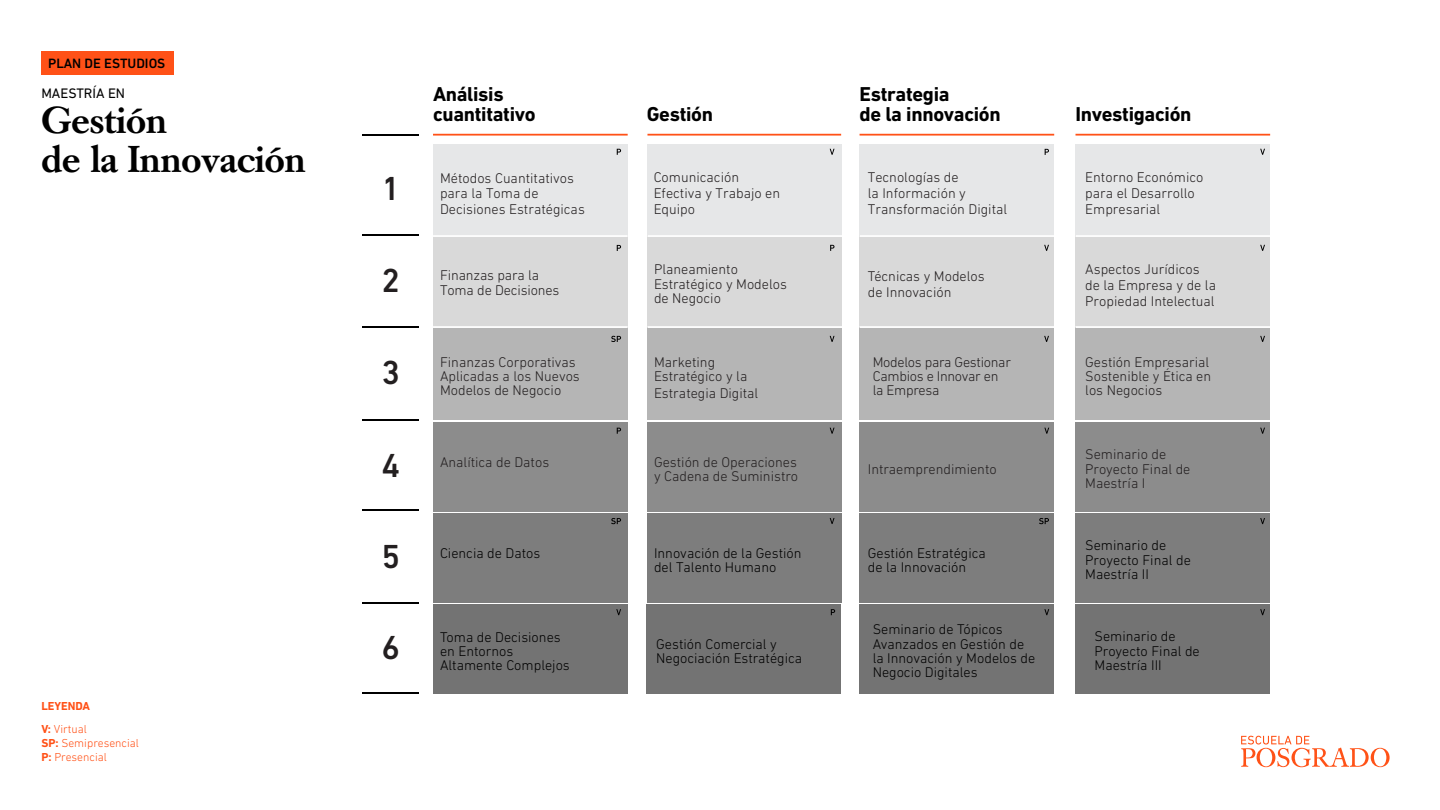
<style>
.page{position:relative;width:1440px;height:810px;background:#fff}
.page>*{position:absolute;margin:0;border:0;box-sizing:border-box;transform-origin:0 0}
.t1{font:500 36.97px/39.4px "Caslon Book BE";color:#000}
.t2{font:500 33.9px "DIN Next LT Pro";color:#231f20}
.t3{font:700 20.48px/19.6px "DIN Next LT Pro";letter-spacing:-.015em;color:#000}
.t4{font:300 14.33px/15.7px "DIN Next LT Pro";color:#231f20}
.t5{font:300 14.33px/14.3px "DIN Next LT Pro";color:#000}
.t6{font:300 14.33px/14.3px "DIN Next LT Pro";letter-spacing:-.02em;color:#231f20}
.t7{font:14.02px "DIN Next LT Pro";color:#000}
.t8{font:500 13.73px "DIN Next LT Pro";color:#000}
.t9{font:300 11.77px/14.1px "DIN Next LT Pro";color:#ff5117}
.t10{font:700 11.77px/22.4px "DIN Next LT Pro";color:#ff5117}
.s1{font-weight:300}
.s2{font-weight:700}
</style>
<div class="page">
<svg style="left:1241px;top:736px;width:149px;height:31px"></svg>
<hr style="left:363px;top:692px;width:56px;height:1px;background:#000">
<div style="left:1076px;top:144px;width:194px;height:91px;background:#e6e7e8"></div>
<div style="left:860px;top:144px;width:194px;height:91px;background:#e6e7e8"></div>
<div style="left:647px;top:144px;width:194px;height:91px;background:#e6e7e8"></div>
<div style="left:433px;top:144px;width:195px;height:91px;background:#e6e7e8"></div>
<hr style="left:363px;top:234px;width:56px;height:2px;background:#000">
<hr style="left:363px;top:134px;width:56px;height:1px;background:#000">
<hr style="left:363px;top:326px;width:56px;height:2px;background:#000">
<hr style="left:363px;top:419px;width:56px;height:2px;background:#000">
<hr style="left:363px;top:510px;width:56px;height:1px;background:#000">
<hr style="left:363px;top:602px;width:56px;height:2px;background:#000">
<div style="left:433px;top:236px;width:195px;height:91px;background:#d9d9d9"></div>
<div style="left:647px;top:236px;width:194px;height:91px;background:#d9d9d9"></div>
<div style="left:860px;top:236px;width:194px;height:91px;background:#d9d9d9"></div>
<div style="left:1076px;top:236px;width:194px;height:91px;background:#d9d9d9"></div>
<div style="left:433px;top:328px;width:195px;height:92px;background:#b5b5b5"></div>
<div style="left:860px;top:328px;width:194px;height:92px;background:#b5b5b5"></div>
<div style="left:647px;top:328px;width:194px;height:92px;background:#b5b5b5"></div>
<div style="left:1076px;top:328px;width:194px;height:92px;background:#b5b5b5"></div>
<div style="left:433px;top:422px;width:195px;height:89px;background:#8c8c8c"></div>
<div style="left:433px;top:513px;width:195px;height:89px;background:#7d7d7d"></div>
<div style="left:433px;top:604px;width:195px;height:89px;background:#737373"></div>
<div style="left:647px;top:422px;width:194px;height:89px;background:#8c8c8c"></div>
<div style="left:647px;top:513px;width:194px;height:89px;background:#7d7d7d"></div>
<div style="left:646px;top:604px;width:195px;height:89px;background:#737373"></div>
<div style="left:860px;top:422px;width:194px;height:89px;background:#8c8c8c"></div>
<div style="left:860px;top:513px;width:194px;height:89px;background:#7d7d7d"></div>
<div style="left:860px;top:604px;width:194px;height:89px;background:#737373"></div>
<div style="left:1076px;top:422px;width:194px;height:89px;background:#8c8c8c"></div>
<div style="left:1076px;top:513px;width:194px;height:89px;background:#7d7d7d"></div>
<div style="left:1076px;top:604px;width:194px;height:89px;background:#737373"></div>
<hr style="left:1076px;top:134px;width:194px;height:2px;background:#ff5117">
<hr style="left:860px;top:134px;width:194px;height:2px;background:#ff5117">
<hr style="left:647px;top:134px;width:194px;height:2px;background:#ff5117">
<hr style="left:433px;top:134px;width:195px;height:2px;background:#ff5117">
<hr style="left:1076px;top:326px;width:194px;height:2px;background:#fff">
<hr style="left:1076px;top:235px;width:194px;height:2px;background:#fff">
<hr style="left:860px;top:326px;width:194px;height:2px;background:#fff">
<hr style="left:860px;top:235px;width:194px;height:2px;background:#fff">
<hr style="left:647px;top:326px;width:195px;height:2px;background:#fff">
<hr style="left:647px;top:235px;width:195px;height:2px;background:#fff">
<hr style="left:433px;top:326px;width:195px;height:2px;background:#fff">
<hr style="left:433px;top:235px;width:195px;height:2px;background:#fff">
<svg style="left:830px;top:245px;width:5px;height:6px"></svg>
<svg style="left:617px;top:149px;width:4px;height:6px"></svg>
<svg style="left:830px;top:149px;width:5px;height:6px"></svg>
<svg style="left:830px;top:336px;width:5px;height:6px"></svg>
<svg style="left:830px;top:428px;width:5px;height:6px"></svg>
<svg style="left:830px;top:518px;width:5px;height:6px"></svg>
<svg style="left:616px;top:609px;width:5px;height:6px"></svg>
<svg style="left:1044px;top:609px;width:5px;height:6px"></svg>
<svg style="left:1260px;top:609px;width:5px;height:6px"></svg>
<svg style="left:1044px;top:428px;width:5px;height:6px"></svg>
<svg style="left:1260px;top:428px;width:5px;height:6px"></svg>
<svg style="left:1260px;top:518px;width:5px;height:6px"></svg>
<svg style="left:1044px;top:336px;width:5px;height:6px"></svg>
<svg style="left:1260px;top:336px;width:5px;height:6px"></svg>
<svg style="left:1044px;top:245px;width:5px;height:6px"></svg>
<svg style="left:1260px;top:245px;width:5px;height:6px"></svg>
<svg style="left:1260px;top:149px;width:5px;height:6px"></svg>
<svg style="left:617px;top:245px;width:4px;height:6px"></svg>
<svg style="left:611px;top:336px;width:10px;height:6px"></svg>
<svg style="left:617px;top:428px;width:4px;height:6px"></svg>
<svg style="left:611px;top:518px;width:10px;height:6px"></svg>
<svg style="left:1039px;top:518px;width:10px;height:6px"></svg>
<svg style="left:831px;top:609px;width:4px;height:6px"></svg>
<svg style="left:1045px;top:149px;width:4px;height:6px"></svg>
<div style="left:41px;top:52px;width:133px;height:23px;background:#ff5117"></div>
<p class="t8" style="left:48px;top:55px;width:119px">PLAN DE ESTUDIOS</p>
<p class="t7" style="left:41px;top:86px;width:85px">MAESTRÍA EN</p>
<h1 class="t1" style="left:41px;top:101px;width:266px">Gestión<br>de la Innovación</h1>
<p class="t10" style="left:41px;top:695px;width:50px">LEYENDA<br>V: <span class="s1">Virtual</span></p>
<p class="t9" style="left:41px;top:736px;width:99px"><span class="s2">SP:</span> Semipresencial<br><span class="s2">P:</span> Presencial</p>
<h3 class="t3" style="left:433px;top:85px;width:104px">Análisis cuantitativo</h3>
<h3 class="t3" style="left:647px;top:104px;width:68px">Gestión</h3>
<h3 class="t3" style="left:860px;top:85px;width:143px">Estrategia<br>de la innovación</h3>
<h3 class="t3" style="left:1076px;top:104px;width:118px">Investigación</h3>
<h2 class="t2" style="left:381px;top:169px;width:20px">1</h2>
<p class="t4" style="left:440px;top:170px;width:146px">Métodos Cuantitativos para la Toma de<br>Decisiones Estratégicas</p>
<p class="t4" style="left:654px;top:169px;width:128px">Comunicación<br>Efectiva y Trabajo en<br>Equipo</p>
<p class="t4" style="left:1085px;top:169px;width:120px">Entorno Económico para el Desarrollo<br>Empresarial</p>
<p class="t4" style="left:868px;top:169px;width:141px">Tecnologías de<br>la Información y<br>Transformación Digital</p>
<h2 class="t2" style="left:381px;top:261px;width:20px">2</h2>
<p class="t4" style="left:440px;top:267px;width:121px">Finanzas para la<br>Toma de Decisiones</p>
<p class="t4" style="left:654px;top:262px;width:134px;line-height:14.3px">Planeamiento<br>Estratégico y Modelos de Negocio</p>
<p class="t4" style="left:1085px;top:261px;width:132px">Aspectos Jurídicos de la Empresa y de la<br>Propiedad Intelectual</p>
<p class="t4" style="left:868px;top:269px;width:118px">Técnicas y Modelos de Innovación</p>
<h2 class="t2" style="left:381px;top:353px;width:20px">3</h2>
<p class="t4" style="left:440px;top:355px;width:141px;line-height:14.3px">Finanzas Corporativas<br>Aplicadas a los Nuevos<br>Modelos de Negocio</p>
<p class="t4" style="left:654px;top:355px;width:95px;line-height:14.3px">Marketing<br>Estratégico y la</p>
<p class="t4" style="left:654px;top:385px;width:106px">Estrategia Digital</p>
<p class="t6" style="left:873px;top:355px;width:140px">Modelos para Gestionar<br>Cambios e Innovar en la Empresa</p>
<p class="t4" style="left:1085px;top:355px;width:127px;line-height:14.3px">Gestión Empresarial<br>Sostenible y Ética en los Negocios</p>
<h2 class="t2" style="left:381px;top:446px;width:20px">4</h2>
<p class="t4" style="left:440px;top:454px;width:111px">Analítica de Datos</p>
<p class="t4" style="left:654px;top:454px;width:146px;line-height:14.3px">Gestión de Operaciones y Cadena de Suministro</p>
<p class="t4" style="left:868px;top:461px;width:130px">Intraemprendimiento</p>
<p class="t4" style="left:1085px;top:447px;width:107px;line-height:14.3px">Seminario de<br>Proyecto Final de<br>Maestría I</p>
<h2 class="t2" style="left:381px;top:537px;width:20px">5</h2>
<p class="t5" style="left:440px;top:545px;width:102px">Ciencia de Datos</p>
<p class="t5" style="left:654px;top:545px;width:149px">Innovación de la Gestión del Talento Humano</p>
<p class="t5" style="left:868px;top:545px;width:120px">Gestión Estratégica de la Innovación</p>
<p class="t5" style="left:1085px;top:538px;width:107px">Seminario de<br>Proyecto Final de<br>Maestría II</p>
<h2 class="t2" style="left:381px;top:628px;width:20px">6</h2>
<p class="t5" style="left:440px;top:629px;width:131px">Toma de Decisiones en Entornos<br>Altamente Complejos</p>
<p class="t5" style="left:656px;top:636px;width:147px">Gestión Comercial y<br>Negociación Estratégica</p>
<p class="t5" style="left:873px;top:622px;width:164px">Seminario de Tópicos<br>Avanzados en Gestión de la Innovación y Modelos de<br>Negocio Digitales</p>
<p class="t5" style="left:1095px;top:629px;width:107px">Seminario de<br>Proyecto Final de<br>Maestría III</p>
</div>
